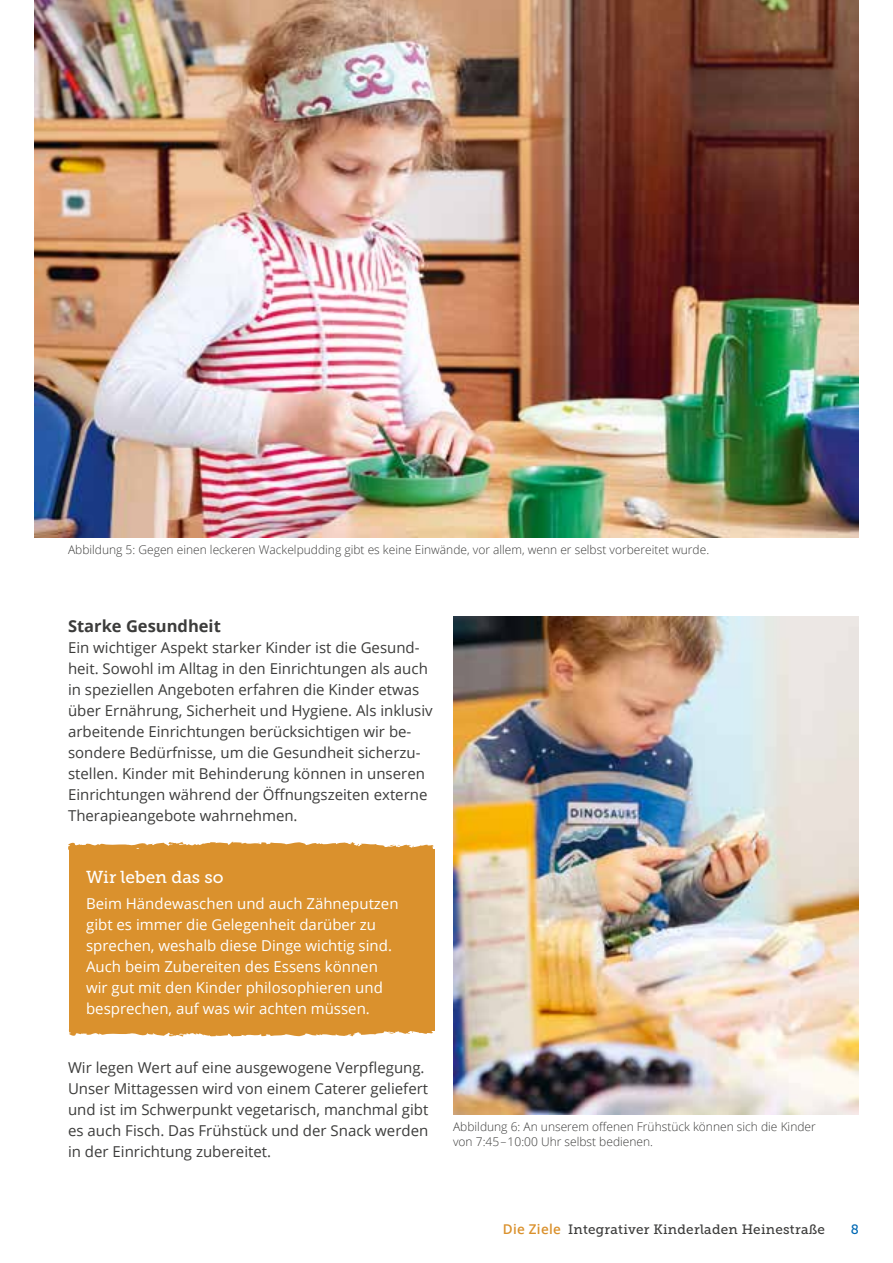
<style>
.page{position:relative;width:893px;height:1263px;background:#fff}
.page>*{position:absolute;margin:0;border:0;box-sizing:border-box;transform-origin:0 0}
.t1{font:17.25px "Museo Slab 500";color:#fff}
.t2{font:700 16.5px "Open Sans";color:#3c3c3b}
.t3{font:15px/21px "Open Sans";color:#3c3c3b}
.t4{font:15px/21px "Open Sans";color:#fff}
.t5{font:13.5px "Museo Slab 500";letter-spacing:.02em;color:#3c3c3b}
.t6{font:13.5px "Museo Slab 500";color:#0069b4}
.t7{font:300 12px/15px "Open Sans";color:#3c3c3b}
.s1{font-family:"Open Sans";font-weight:600;color:#da912d}
</style>
<div class="page">
<img style="left:34px;top:0;width:825px;height:537px">
<img style="left:453px;top:617px;width:406px;height:497px">
<svg style="left:68px;top:841px;width:366px;height:9px"></svg>
<svg style="left:68px;top:1030px;width:366px;height:7px"></svg>
<div style="left:69px;top:849px;width:366px;height:181px;background:#da912d"></div>
<p class="t7" style="left:68px;top:542px;width:643px">Abbildung 5: Gegen einen leckeren Wackelpudding gibt es keine Einwände, vor allem, wenn er selbst vorbereitet wurde.</p>
<p class="t2" style="left:68px;top:614px;width:154px">Starke Gesundheit</p>
<p class="t3" style="left:68px;top:636px;width:366px">Ein wichtiger Aspekt starker Kinder ist die Gesund&shy;heit. Sowohl im Alltag in den Einrichtungen als auch in speziellen Angeboten erfahren die Kinder etwas über Ernährung, Sicherheit und Hygiene. Als inklusiv arbeitende Einrichtungen berücksichtigen wir be&shy;sondere Bedürfnisse, um die Gesundheit sicherzu&shy;stellen. Kinder mit Behinderung können in unseren Einrichtungen während der Öffnungszeiten externe Therapieangebote wahrnehmen.</p>
<p class="t1" style="left:86px;top:868px;width:139px">Wir leben das so</p>
<p class="t4" style="left:86px;top:892px;width:314px">Beim Händewaschen und auch Zähneputzen gibt es immer die Gelegenheit darüber zu sprechen, weshalb diese Dinge wichtig sind.<br>Auch beim Zubereiten des Essens können wir gut mit den Kinder philosophieren und besprechen, auf was wir achten müssen.</p>
<p class="t3" style="left:68px;top:1056px;width:362px">Wir legen Wert auf eine ausgewogene Verpflegung.<br>Unser Mittagessen wird von einem Caterer geliefert und ist im Schwerpunkt vegetarisch, manchmal gibt es auch Fisch. Das Frühstück und der Snack werden in der Einrichtung zubereitet.</p>
<p class="t7" style="left:453px;top:1119px;width:364px">Abbildung 6: An unserem offenen Frühstück können sich die Kinder von 7:45 – 10:00 Uhr selbst bedienen.</p>
<p class="t5" style="left:503px;top:1222px;width:324px"><span class="s1">Die Ziele</span> Integrativer Kinderladen Heinestraße</p>
<p class="t6" style="left:851px;top:1222px;width:10px">8</p>
</div>
